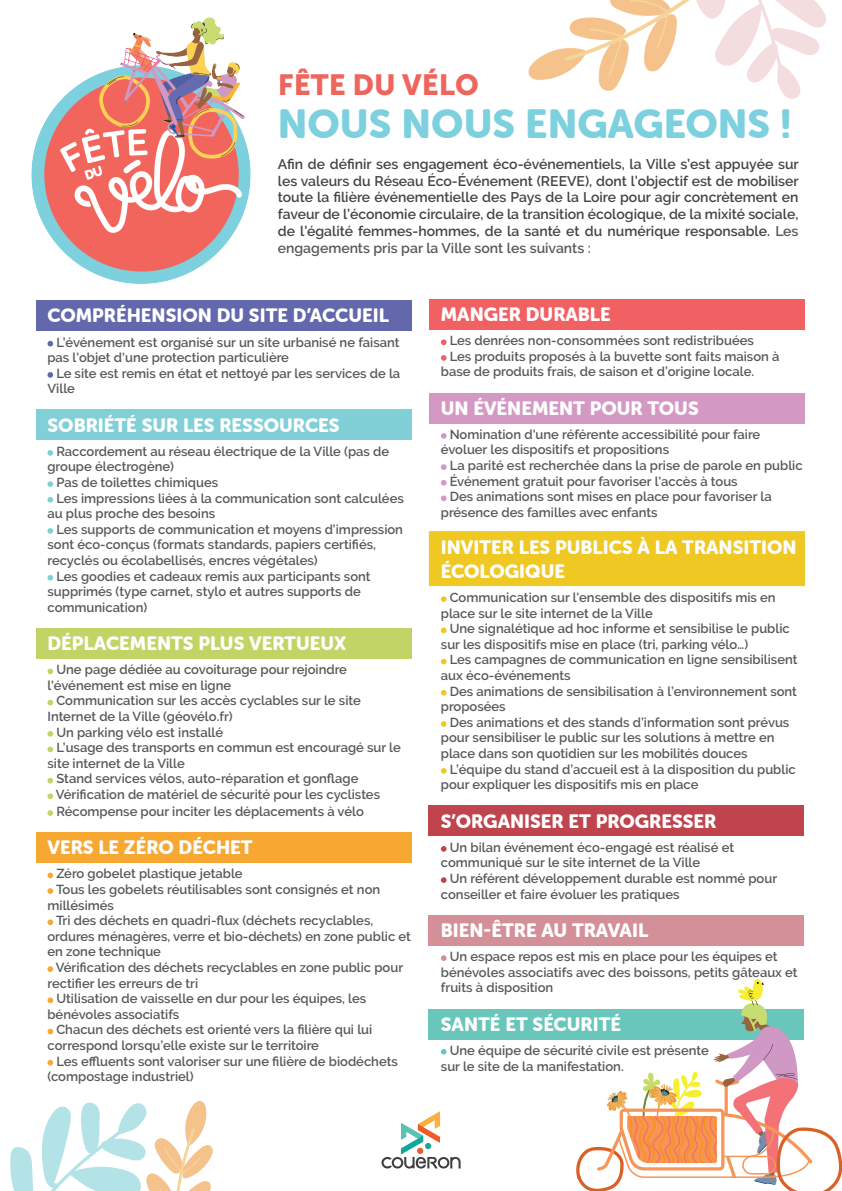
<style>
.page{position:relative;width:842px;height:1191px;background:#fff}
.page>*{position:absolute;margin:0;border:0;box-sizing:border-box;transform-origin:0 0}
.t1{font:40px "Museo Sans Rounded 900";color:#7dd0dd}
.t2{font:29px "Museo Sans 900";color:#ee655d}
.t3{font:19px/24px "Museo Sans Rounded 900";color:#fff}
.t4{font:600 14px/16.8px "Raleway";color:#424445;text-align:justify}
.t5{font:600 13px/15.6px "Raleway";color:#57585a}
.s1{color:#57585a}
</style>
<div class="page">
<div style="left:36px;top:300px;width:375px;height:31px;background:#6268ab"></div>
<div style="left:36px;top:409px;width:375px;height:31px;background:#81cfd7"></div>
<div style="left:36px;top:628px;width:375px;height:31px;background:#c2d466"></div>
<div style="left:36px;top:832px;width:375px;height:31px;background:#f7a832"></div>
<div style="left:429px;top:805px;width:375px;height:31px;background:#c0444d"></div>
<div style="left:429px;top:914px;width:375px;height:31px;background:#d39098"></div>
<div style="left:429px;top:1008px;width:375px;height:31px;background:#68c6ba"></div>
<div style="left:429px;top:531px;width:376px;height:55px;background:#f0c823;border:1px solid #f0c823"></div>
<div style="left:429px;top:393px;width:375px;height:30px;background:#d399c4"></div>
<div style="left:429px;top:299px;width:375px;height:31px;background:#f16062"></div>
<svg style="left:47px;top:341px;width:6px;height:5px"></svg>
<svg style="left:47px;top:372px;width:6px;height:6px"></svg>
<svg style="left:47px;top:450px;width:6px;height:6px"></svg>
<svg style="left:47px;top:481px;width:6px;height:6px"></svg>
<svg style="left:47px;top:497px;width:6px;height:5px"></svg>
<svg style="left:47px;top:528px;width:6px;height:6px"></svg>
<svg style="left:47px;top:575px;width:6px;height:5px"></svg>
<svg style="left:47px;top:668px;width:6px;height:6px"></svg>
<svg style="left:47px;top:700px;width:6px;height:5px"></svg>
<svg style="left:47px;top:731px;width:6px;height:5px"></svg>
<svg style="left:47px;top:746px;width:6px;height:6px"></svg>
<svg style="left:47px;top:778px;width:6px;height:5px"></svg>
<svg style="left:47px;top:793px;width:6px;height:6px"></svg>
<svg style="left:47px;top:810px;width:6px;height:6px"></svg>
<svg style="left:47px;top:872px;width:6px;height:6px"></svg>
<svg style="left:47px;top:888px;width:6px;height:6px"></svg>
<svg style="left:47px;top:919px;width:6px;height:6px"></svg>
<svg style="left:47px;top:966px;width:6px;height:6px"></svg>
<svg style="left:47px;top:997px;width:6px;height:6px"></svg>
<svg style="left:47px;top:1028px;width:6px;height:6px"></svg>
<svg style="left:47px;top:1060px;width:6px;height:5px"></svg>
<svg style="left:441px;top:339px;width:5px;height:6px"></svg>
<svg style="left:441px;top:355px;width:5px;height:6px"></svg>
<svg style="left:441px;top:433px;width:5px;height:6px"></svg>
<svg style="left:441px;top:464px;width:5px;height:6px"></svg>
<svg style="left:441px;top:480px;width:5px;height:5px"></svg>
<svg style="left:441px;top:495px;width:5px;height:6px"></svg>
<svg style="left:441px;top:596px;width:5px;height:6px"></svg>
<svg style="left:441px;top:627px;width:5px;height:6px"></svg>
<svg style="left:441px;top:659px;width:5px;height:5px"></svg>
<svg style="left:441px;top:690px;width:5px;height:5px"></svg>
<svg style="left:441px;top:721px;width:5px;height:6px"></svg>
<svg style="left:441px;top:768px;width:5px;height:5px"></svg>
<svg style="left:441px;top:846px;width:5px;height:5px"></svg>
<svg style="left:441px;top:877px;width:5px;height:6px"></svg>
<svg style="left:441px;top:955px;width:5px;height:6px"></svg>
<svg style="left:441px;top:1049px;width:5px;height:5px"></svg>
<img style="left:31px;top:17px;width:220px;height:267px">
<svg style="left:575px;top:978px;width:267px;height:213px"></svg>
<svg style="left:528px;top:0;width:298px;height:99px"></svg>
<svg style="left:10px;top:1100px;width:203px;height:91px"></svg>
<svg style="left:381px;top:1111px;width:80px;height:57px"></svg>
<h2 class="t2" style="left:278px;top:69px;width:202px">FÊTE DU VÉLO</h2>
<h1 class="t1" style="left:278px;top:101px;width:515px">NOUS NOUS ENGAGEONS !</h1>
<p class="t4" style="left:278px;top:155px;width:522px">Afin de définir ses engagement éco-événementiels, la Ville s’est appuyée sur les valeurs du Réseau Éco-Événement (REEVE), dont l’objectif est de mobiliser toute la filière événementielle des Pays de la Loire pour agir concrètement en faveur de l’économie circulaire, de la transition écologique, de la mixité sociale, de l’égalité femmes-hommes, de la santé et du numérique responsable. <span class="s1">Les engagements pris par la Ville sont les suivants :</span></p>
<h3 class="t3" style="left:47px;top:304px;width:343px">COMPRÉHENSION DU SITE D’ACCUEIL</h3>
<p class="t5" style="left:47px;top:334px;width:354px;text-indent:9px">L’événement est organisé sur un site urbanisé ne faisant pas l'objet d'une protection particulière</p>
<p class="t5" style="left:47px;top:365px;width:354px;text-indent:9px">Le site est remis en état et nettoyé par les services de la<br>Ville</p>
<h3 class="t3" style="left:47px;top:413px;width:294px">SOBRIÉTÉ SUR LES RESSOURCES</h3>
<p class="t5" style="left:56px;top:443px;width:334px">Raccordement au réseau électrique de la Ville (pas de</p>
<p class="t5" style="left:47px;top:459px;width:128px">groupe électrogène)</p>
<p class="t5" style="left:56px;top:474px;width:163px">Pas de toilettes chimiques</p>
<p class="t5" style="left:56px;top:490px;width:349px">Les impressions liées à la communication sont calculées</p>
<p class="t5" style="left:47px;top:506px;width:169px">au plus proche des besoins</p>
<p class="t5" style="left:56px;top:521px;width:348px">Les supports de communication et moyens d’impression</p>
<p class="t5" style="left:47px;top:537px;width:330px">sont éco-conçus (formats standards, papiers certifiés,</p>
<p class="t5" style="left:47px;top:552px;width:272px">recyclés ou écolabellisés, encres végétales)</p>
<p class="t5" style="left:56px;top:568px;width:316px">Les goodies et cadeaux remis aux participants sont</p>
<p class="t5" style="left:47px;top:584px;width:315px">supprimés (type carnet, stylo et autres supports de</p>
<p class="t5" style="left:47px;top:599px;width:101px">communication)</p>
<h3 class="t3" style="left:47px;top:631px;width:300px">DÉPLACEMENTS PLUS VERTUEUX</h3>
<p class="t5" style="left:47px;top:662px;width:301px;text-indent:9px">Une page dédiée au covoiturage pour rejoindre l'événement est mise en ligne</p>
<p class="t5" style="left:56px;top:693px;width:306px">Communication sur les accès cyclables sur le site</p>
<p class="t5" style="left:47px;top:708px;width:187px">Internet de la Ville (géovélo.fr)</p>
<p class="t5" style="left:56px;top:724px;width:168px">Un parking vélo est installé</p>
<p class="t5" style="left:56px;top:740px;width:346px">L’usage des transports en commun est encouragé sur le</p>
<p class="t5" style="left:47px;top:755px;width:139px">site internet de la Ville</p>
<p class="t5" style="left:56px;top:771px;width:304px">Stand services vélos, auto-réparation et gonflage</p>
<p class="t5" style="left:56px;top:786px;width:326px">Vérification de matériel de sécurité pour les cyclistes</p>
<p class="t5" style="left:56px;top:803px;width:309px">Récompense pour inciter les déplacements à vélo</p>
<h3 class="t3" style="left:47px;top:835px;width:207px">VERS LE ZÉRO DÉCHET</h3>
<p class="t5" style="left:56px;top:866px;width:188px">Zéro gobelet plastique jetable</p>
<p class="t5" style="left:56px;top:881px;width:326px">Tous les gobelets réutilisables sont consignés et non</p>
<p class="t5" style="left:47px;top:897px;width:68px">millésimés</p>
<p class="t5" style="left:56px;top:912px;width:319px">Tri des déchets en quadri-flux (déchets recyclables,</p>
<p class="t5" style="left:47px;top:928px;width:365px">ordures ménagères, verre et bio-déchets) en zone public et</p>
<p class="t5" style="left:47px;top:944px;width:115px">en zone technique</p>
<p class="t5" style="left:56px;top:959px;width:349px">Vérification des déchets recyclables en zone public pour</p>
<p class="t5" style="left:47px;top:975px;width:152px">rectifier les erreurs de tri</p>
<p class="t5" style="left:56px;top:990px;width:311px">Utilisation de vaisselle en dur pour les équipes, les</p>
<p class="t5" style="left:47px;top:1006px;width:133px">bénévoles associatifs</p>
<p class="t5" style="left:56px;top:1022px;width:317px">Chacun des déchets est orienté vers la filière qui lui</p>
<p class="t5" style="left:47px;top:1037px;width:273px">correspond lorsqu’elle existe sur le territoire</p>
<p class="t5" style="left:56px;top:1053px;width:343px">Les effluents sont valoriser sur une filière de biodéchets</p>
<p class="t5" style="left:47px;top:1068px;width:148px">(compostage industriel)</p>
<h3 class="t3" style="left:441px;top:302px;width:171px">MANGER DURABLE</h3>
<p class="t5" style="left:450px;top:333px;width:306px">Les denrées non-consommées sont redistribuées</p>
<p class="t5" style="left:450px;top:348px;width:331px">Les produits proposés à la buvette sont faits maison à</p>
<p class="t5" style="left:441px;top:364px;width:315px">base de produits frais, de saison et d’origine locale.</p>
<h3 class="t3" style="left:441px;top:396px;width:259px">UN ÉVÉNEMENT POUR TOUS</h3>
<p class="t5" style="left:441px;top:426px;width:321px;text-indent:9px">Nomination d'une référente accessibilité pour faire évoluer les dispositifs et propositions</p>
<p class="t5" style="left:450px;top:457px;width:354px">La parité est recherchée dans la prise de parole en public</p>
<p class="t5" style="left:450px;top:473px;width:289px">Événement gratuit pour favoriser l'accès à tous</p>
<p class="t5" style="left:450px;top:489px;width:323px">Des animations sont mises en place pour favoriser la</p>
<p class="t5" style="left:441px;top:504px;width:218px">présence des familles avec enfants</p>
<h3 class="t3" style="left:441px;top:535px;width:357px">INVITER LES PUBLICS À LA TRANSITION<br>ÉCOLOGIQUE</h3>
<p class="t5" style="left:441px;top:589px;width:336px;text-indent:9px">Communication sur l'ensemble des dispositifs mis en place sur le site internet de la Ville</p>
<p class="t5" style="left:441px;top:621px;width:350px;text-indent:9px">Une signalétique ad hoc informe et sensibilise le public sur les dispositifs mise en place (tri, parking vélo…)</p>
<p class="t5" style="left:441px;top:652px;width:358px;text-indent:9px">Les campagnes de communication en ligne sensibilisent aux éco-événements</p>
<p class="t5" style="left:441px;top:683px;width:358px;text-indent:9px">Des animations de sensibilisation à l’environnement sont proposées</p>
<p class="t5" style="left:441px;top:714px;width:350px;text-indent:9px">Des animations et des stands d’information sont prévus pour sensibiliser le public sur les solutions à mettre en place dans son quotidien sur les mobilités douces</p>
<p class="t5" style="left:441px;top:761px;width:356px;text-indent:9px">L’équipe du stand d’accueil est à la disposition du public pour expliquer les dispositifs mis en place</p>
<h3 class="t3" style="left:441px;top:809px;width:277px">S’ORGANISER ET PROGRESSER</h3>
<p class="t5" style="left:441px;top:839px;width:295px;text-indent:9px">Un bilan événement éco-engagé est réalisé et communiqué sur le site internet de la Ville</p>
<p class="t5" style="left:441px;top:870px;width:338px;text-indent:9px">Un référent développement durable est nommé pour conseiller et faire évoluer les pratiques</p>
<h3 class="t3" style="left:441px;top:918px;width:209px">BIEN-ÊTRE AU TRAVAIL</h3>
<p class="t5" style="left:441px;top:948px;width:358px;text-indent:9px">Un espace repos est mis en place pour les équipes et bénévoles associatifs avec des boissons, petits gâteaux et fruits à disposition</p>
<h3 class="t3" style="left:441px;top:1012px;width:182px">SANTÉ ET SÉCURITÉ</h3>
<p class="t5" style="left:441px;top:1041px;width:269px;line-height:16.8px;text-indent:9px">Une équipe de sécurité civile est présente sur le site de la manifestation.</p>
</div>
